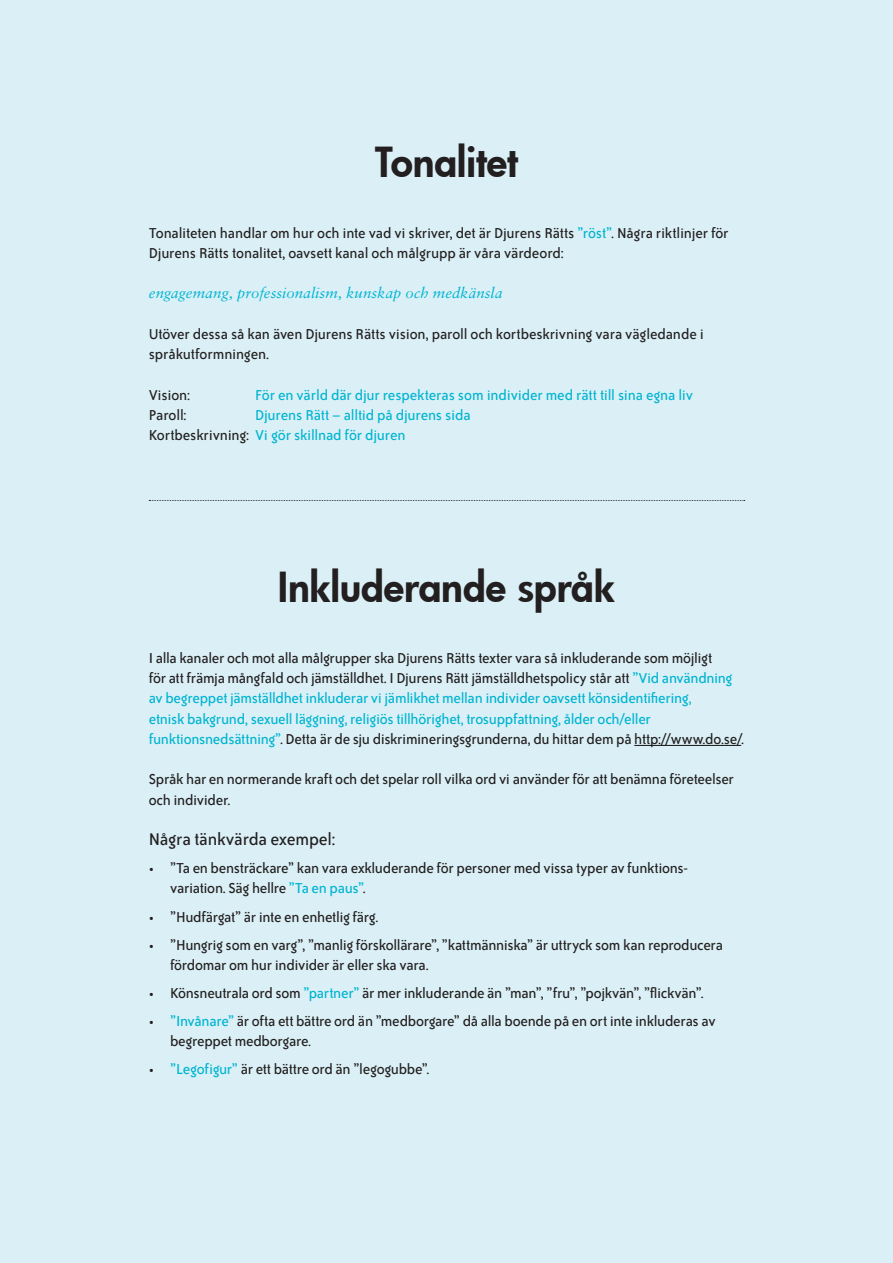
<style>
.page{position:relative;width:893px;height:1263px;background:#daf0f6}
.page>*{position:absolute;margin:0;border:0;box-sizing:border-box;transform-origin:0 0}
.t1{font:800 40.5px "Futura";letter-spacing:-.005em;color:#231f20}
.t2{font:19.5px "Bailey Sans ITC";letter-spacing:-.015em;color:#231f20}
.t3{font:16.5px/20.2px "Bailey Sans ITC";letter-spacing:-.02em;color:#231f20}
.t4{font:16.5px/20.2px "Bailey Sans ITC";letter-spacing:-.01em;color:#00b4d1}
.t5{font:15px "Sabon Italic Os F";color:#00b4d1}
.s1{color:#00b4d1}
.s2{color:#231f20}
</style>
<div class="page">
<hr style="left:634px;top:745px;width:107px;height:1px;background:#231f20">
<svg style="left:149px;top:500px;width:596px;height:1px"></svg>
<h1 class="t1" style="left:375px;top:134px;width:145px">Tonalitet</h1>
<p class="t3" style="left:149px;top:222px;width:581px">Tonaliteten handlar om hur och inte vad vi skriver, det är Djurens Rätts <span class="s1">”röst”</span>. Några riktlinjer för<br>Djurens Rätts tonalitet, oavsett kanal och målgrupp är våra värdeord:</p>
<p class="t5" style="left:149px;top:284px;width:355px">engagemang, professionalism, kunskap och medkänsla</p>
<p class="t3" style="left:149px;top:323px;width:557px">Utöver dessa så kan även Djurens Rätts vision, paroll och kortbeskrivning vara vägledande i språkutformningen.</p>
<p class="t3" style="left:149px;top:384px;width:43px">Vision:</p>
<p class="t4" style="left:255px;top:384px;width:439px">För en värld där djur respekteras som individer med rätt till sina egna liv</p>
<p class="t3" style="left:149px;top:404px;width:39px">Paroll:</p>
<p class="t4" style="left:149px;top:404px;width:323px;text-indent:106px">Djurens Rätt – alltid på djurens sida<br><span class="s2">Kortbeskrivning:</span> Vi gör skillnad för djuren</p>
<h1 class="t1" style="left:278px;top:560px;width:339px">Inkluderande språk</h1>
<p class="t3" style="left:149px;top:647px;width:597px">I alla kanaler och mot alla målgrupper ska Djurens Rätts texter vara så inkluderande som möjligt<br>för att främja mångfald och jämställdhet. I Djurens Rätt jämställdhetspolicy står att <span class="s1">”Vid användning av begreppet jämställdhet inkluderar vi jämlikhet mellan individer oavsett könsidentifiering,<br>etnisk bakgrund, sexuell läggning, religiös tillhörighet, trosuppfattning, ålder och/eller funktionsnedsättning”</span>. Detta är de sju diskrimineringsgrunderna, du hittar dem på http://www.do.se/.</p>
<p class="t3" style="left:149px;top:769px;width:587px">Språk har en normerande kraft och det spelar roll vilka ord vi använder för att benämna företeelser och individer.</p>
<p class="t2" style="left:149px;top:827px;width:188px">Några tänkvärda exempel:</p>
<p class="t3" style="left:170px;top:858px;width:520px;line-height:19.8px;text-indent:-21px">• ”Ta en bensträckare” kan vara exkluderande för personer med vissa typer av funktions&shy;variation. Säg hellre <span class="s1">”Ta en paus”</span>.</p>
<p class="t3" style="left:149px;top:906px;width:231px">• ”Hudfärgat” är inte en enhetlig färg.</p>
<p class="t3" style="left:170px;top:934px;width:555px;line-height:19.8px;text-indent:-21px">• ”Hungrig som en varg”, ”manlig förskollärare”, ”kattmänniska” är uttryck som kan reproducera fördomar om hur individer är eller ska vara.</p>
<p class="t3" style="left:149px;top:982px;width:556px">• Könsneutrala ord som <span class="s1">”partner”</span> är mer inkluderande än ”man”, ”fru”, ”pojkvän”, ”flickvän”.</p>
<p class="t3" style="left:170px;top:1011px;width:547px;line-height:19.8px;text-indent:-21px">• <span class="s1">”Invånare”</span> är ofta ett bättre ord än ”medborgare” då alla boende på en ort inte inkluderas av begreppet medborgare.</p>
<p class="t3" style="left:149px;top:1059px;width:282px">• <span class="s1">”Legofigur”</span> är ett bättre ord än ”legogubbe”.</p>
</div>
